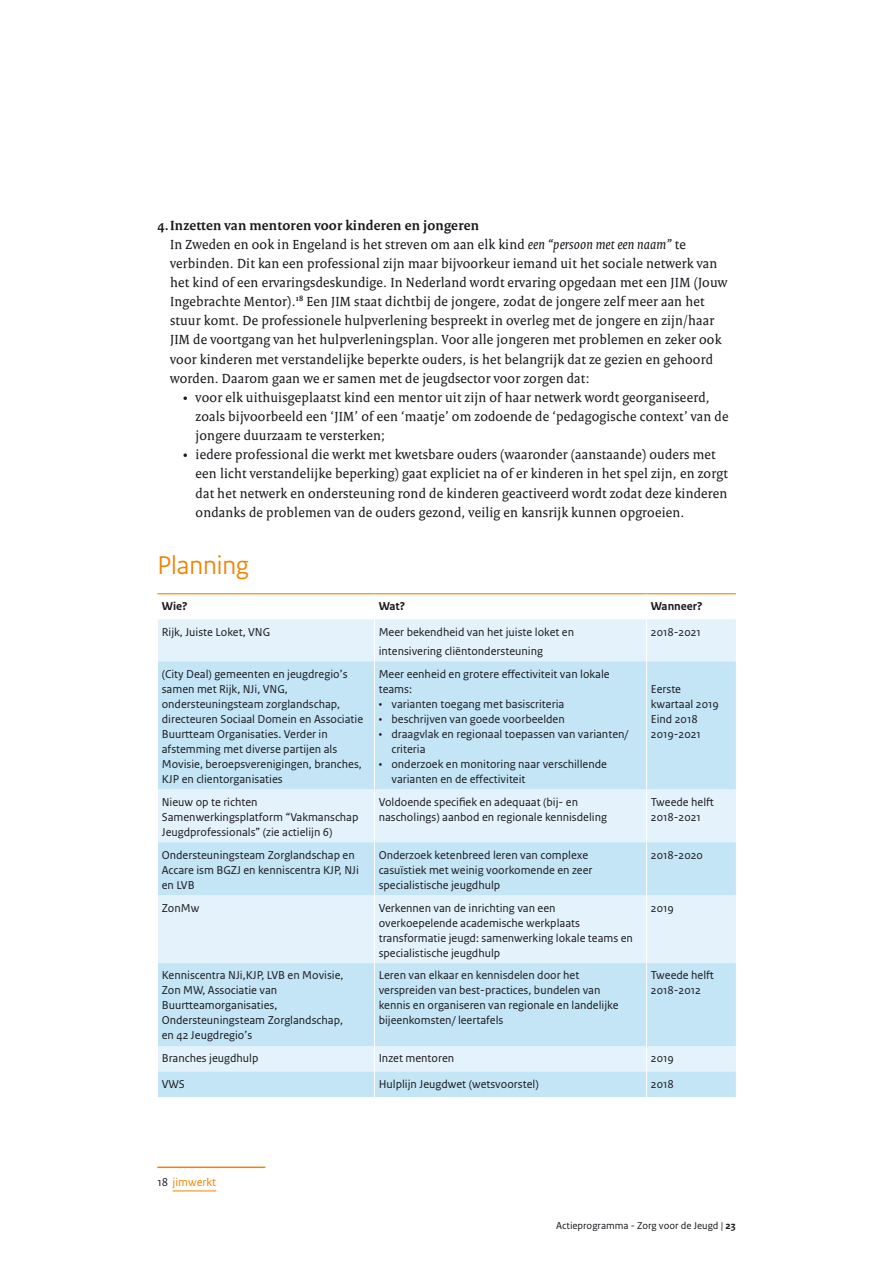
<style>
.page{position:relative;width:893px;height:1263px;background:#fff}
.page>*{position:absolute;margin:0;border:0;box-sizing:border-box;transform-origin:0 0}
.t1{font:27px "Rijksoverheid Sans Heading";color:#ef8400}
.t2{font:14.25px/19.2px "Rijksoverheid Serif";letter-spacing:.015em;color:#1a171c}
.t3{font:12px/15px "Rijksoverheid Sans Text";color:#1a171c}
.t4{font:700 12px "Rijksoverheid Sans Text";color:#1a171c}
.t5{font:12px "Rijksoverheid Sans Text";color:#ef8400}
.t6{font:10.5px "Rijksoverheid Sans Text";color:#1a171c}
.s1{font-weight:700}
.s2{font-style:italic}
.s3{color:#1a171c}
</style>
<div class="page">
<div style="left:158px;top:619px;width:578px;height:42px;background:#e3f2fb"></div>
<svg style="left:158px;top:661px;width:578px;height:436px;fill:#c3e5f6"></svg>
<hr style="left:157px;top:593px;width:217px;height:1px;background:#ef8400">
<hr style="left:374px;top:593px;width:273px;height:1px;background:#ef8400">
<hr style="left:647px;top:593px;width:89px;height:1px;background:#ef8400">
<hr style="left:374px;top:619px;width:1px;height:42px;background:#fff">
<hr style="left:646px;top:619px;width:1px;height:42px;background:#fff">
<hr style="left:374px;top:661px;width:1px;height:128px;background:#fff">
<hr style="left:646px;top:661px;width:1px;height:128px;background:#fff">
<hr style="left:374px;top:789px;width:1px;height:53px;background:#fff">
<hr style="left:646px;top:789px;width:1px;height:53px;background:#fff">
<hr style="left:374px;top:842px;width:1px;height:53px;background:#fff">
<hr style="left:646px;top:842px;width:1px;height:53px;background:#fff">
<hr style="left:374px;top:895px;width:1px;height:68px;background:#fff">
<hr style="left:646px;top:895px;width:1px;height:68px;background:#fff">
<hr style="left:374px;top:963px;width:1px;height:83px;background:#fff">
<hr style="left:646px;top:963px;width:1px;height:83px;background:#fff">
<svg style="left:374px;top:1046px;width:1px;height:51px"></svg>
<svg style="left:646px;top:1046px;width:1px;height:51px"></svg>
<hr style="left:157px;top:1166px;width:108px;height:2px;background:#ef8400">
<hr style="left:173px;top:1190px;width:43px;height:1px;background:#ef8400">
<p class="t2" style="left:170px;top:215px;width:559px;text-indent:-13px"><span class="s1">4.Inzetten van mentoren voor kinderen en jongeren<br></span>In Zweden en ook in Engeland is het streven om aan elk kind <span class="s2">een “persoon met een naam”</span> te verbinden. Dit kan een professional zijn maar bijvoorkeur iemand uit het sociale netwerk van het kind of een ervaringsdeskundige. In Nederland wordt ervaring opgedaan met een JIM (Jouw Ingebrachte Mentor).<sup>18</sup> Een JIM staat dichtbij de jongere, zodat de jongere zelf meer aan het stuur komt. De professionele hulpverlening bespreekt in overleg met de jongere en zijn/haar JIM de voortgang van het hulpverleningsplan. Voor alle jongeren met problemen en zeker ook voor kinderen met verstandelijke beperkte ouders, is het belangrijk dat ze gezien en gehoord worden. Daarom gaan we er samen met de jeugdsector voor zorgen dat:</p>
<p class="t2" style="left:196px;top:388px;width:534px;text-indent:-13px">• voor elk uithuisgeplaatst kind een mentor uit zijn of haar netwerk wordt georganiseerd, zoals bijvoorbeeld een ‘JIM’ of een ‘maatje’ om zodoende de ‘pedagogische context’ van de jongere duurzaam te versterken;</p>
<p class="t2" style="left:196px;top:445px;width:534px;text-indent:-13px">• iedere professional die werkt met kwetsbare ouders (waaronder (aanstaande) ouders met een licht verstandelijke beperking) gaat expliciet na of er kinderen in het spel zijn, en zorgt dat het netwerk en ondersteuning rond de kinderen geactiveerd wordt zodat deze kinderen ondanks de problemen van de ouders gezond, veilig en kansrijk kunnen opgroeien.</p>
<h1 class="t1" style="left:157px;top:550px;width:93px">Planning</h1>
<p class="t4" style="left:162px;top:599px;width:27px">Wie?</p>
<p class="t4" style="left:379px;top:599px;width:28px">Wat?</p>
<p class="t4" style="left:651px;top:599px;width:53px">Wanneer?</p>
<p class="t3" style="left:162px;top:624px;width:110px">Rijk, Juiste Loket, VNG</p>
<p class="t3" style="left:379px;top:622px;width:197px;line-height:19.2px">Meer bekendheid van het juiste loket en intensivering cliëntondersteuning</p>
<p class="t3" style="left:651px;top:624px;width:52px">2018-2021</p>
<p class="t3" style="left:162px;top:666px;width:203px">(City Deal) gemeenten en jeugdregio’s samen met Rijk, NJi, VNG, ondersteuningsteam zorglandschap, directeuren Sociaal Domein en Associatie Buurtteam Organisaties. Verder in afstemming met diverse partijen als Movisie, beroepsverenigingen, branches, KJP en clientorganisaties</p>
<p class="t3" style="left:379px;top:666px;width:233px">Meer eenheid en grotere effectiviteit van lokale teams:</p>
<p class="t3" style="left:651px;top:681px;width:70px">Eerste kwartaal 2019<br>Eind 2018<br>2019-2021</p>
<p class="t3" style="left:379px;top:696px;width:187px">• varianten toegang met basiscriteria</p>
<p class="t3" style="left:379px;top:711px;width:188px">• beschrijven van goede voorbeelden</p>
<p class="t3" style="left:391px;top:726px;width:238px;text-indent:-13px">• draagvlak en regionaal toepassen van varianten/ criteria</p>
<p class="t3" style="left:391px;top:756px;width:217px;text-indent:-13px">• onderzoek en monitoring naar verschillende varianten en de effectiviteit</p>
<p class="t3" style="left:162px;top:794px;width:198px">Nieuw op te richten<br>Samenwerkingsplatform “Vakmanschap<br>Jeugdprofessionals” (zie actielijn 6)</p>
<p class="t3" style="left:379px;top:794px;width:230px">Voldoende specifiek en adequaat (bij- en nascholings) aanbod en regionale kennisdeling</p>
<p class="t3" style="left:651px;top:794px;width:65px">Tweede helft<br>2018-2021</p>
<p class="t3" style="left:162px;top:847px;width:199px">Ondersteuningsteam Zorglandschap en<br>Accare ism BGZJ en kenniscentra KJP, NJi en LVB</p>
<p class="t3" style="left:379px;top:847px;width:215px">Onderzoek ketenbreed leren van complexe casuïstiek met weinig voorkomende en zeer specialistische jeugdhulp</p>
<p class="t3" style="left:651px;top:847px;width:54px">2018-2020</p>
<p class="t3" style="left:162px;top:900px;width:39px">ZonMw</p>
<p class="t3" style="left:379px;top:900px;width:256px">Verkennen van de inrichting van een overkoepelende academische werkplaats transformatie jeugd: samenwerking lokale teams en specialistische jeugdhulp</p>
<p class="t3" style="left:651px;top:900px;width:24px">2019</p>
<p class="t3" style="left:162px;top:968px;width:183px">Kenniscentra NJi,KJP, LVB en Movisie,<br>Zon MW, Associatie van<br>Buurtteamorganisaties,<br>Ondersteuningsteam Zorglandschap, en 42 Jeugdregio’s</p>
<p class="t3" style="left:379px;top:968px;width:241px">Leren van elkaar en kennisdelen door het verspreiden van best-practices, bundelen van kennis en organiseren van regionale en landelijke bijeenkomsten/ leertafels</p>
<p class="t3" style="left:651px;top:968px;width:65px">Tweede helft<br>2018-2012</p>
<p class="t3" style="left:162px;top:1051px;width:98px">Branches jeugdhulp</p>
<p class="t3" style="left:379px;top:1051px;width:77px">Inzet mentoren</p>
<p class="t3" style="left:651px;top:1051px;width:24px">2019</p>
<p class="t3" style="left:162px;top:1077px;width:25px">VWS</p>
<p class="t3" style="left:379px;top:1077px;width:162px">Hulplijn Jeugdwet (wetsvoorstel)</p>
<p class="t3" style="left:651px;top:1077px;width:24px">2018</p>
<p class="t5" style="left:157px;top:1176px;width:60px"><span class="s3">18</span> jimwerkt</p>
<p class="t6" style="left:556px;top:1219px;width:181px">Actieprogramma - Zorg voor de Jeugd | <span class="s1">23</span></p>
</div>
